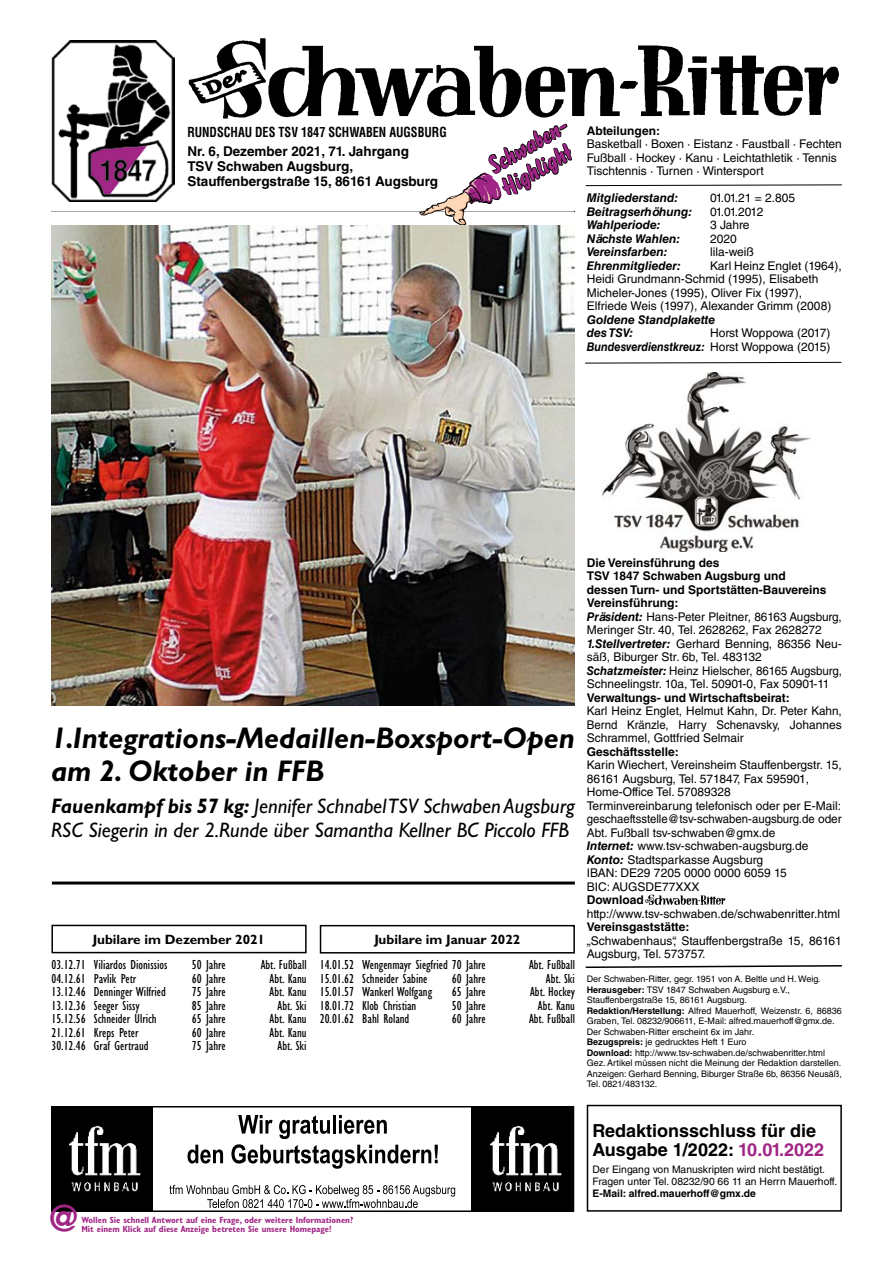
<style>
.page{position:relative;width:893px;height:1263px;background:#fff}
.page>*{position:absolute;margin:0;border:0;box-sizing:border-box;transform-origin:0 0}
.t1{font:700 36px "Helvetica LT Std";color:#a02685}
.t2{font:italic 700 30px/33px "Gill Sans";color:#000}
.t3{font:300 24px/25.5px "Bison";color:#a02685}
.t4{font:italic 21px/24px "Gill Sans";color:#000}
.t5{font:700 18px/19.5px "Helvetica LT Std";color:#000}
.t6{font:condensed 13.5px "Gill Sans";color:#000}
.t7{font:700 13.5px/15px "Helvetica LT Std";color:#000}
.t8{font:700 13.5px "Gill Sans";color:#000}
.t9{font:700 condensed 13.5px "Helvetica LT Std";color:#000;scale:.9 1}
.t10{font:12px/13.5px "Helvetica LT Std";color:#000}
.t11{font:italic 700 12px/13.5px "Helvetica LT Std";color:#000}
.t12{font:700 12px "Helvetica LT Std";color:#000}
.t13{font:10.35px/12px "Helvetica LT Std";color:#000}
.t14{font:700 10.35px "Helvetica LT Std";color:#000}
.t15{font:9px/10.5px "Helvetica LT Std";color:#000}
.t16{font:700 condensed 9px/9px "Gill Sans";color:#a02685}
.s1{font-weight:700;font-style:italic}
.s2{font-weight:700}
.s3{color:#a02685}
</style>
<div class="page">
<hr style="left:51px;top:211px;width:524px;height:1px;background:#000">
<img style="left:51px;top:40px;width:123px;height:161px">
<div style="left:51px;top:925px;width:256px;height:28px;border:2px solid #000"></div>
<img style="left:188px;top:38px;width:651px;height:81px">
<div style="left:320px;top:925px;width:255px;height:28px;border:2px solid #000"></div>
<hr style="left:52px;top:881px;width:523px;height:3px;background:#000">
<img style="left:54px;top:1109px;width:99px;height:100px">
<img style="left:472px;top:1109px;width:99px;height:100px">
<div style="left:51px;top:1106px;width:523px;height:106px;border:2px solid #000"></div>
<svg style="left:187px;top:1145px;width:36px;height:18px"></svg>
<svg style="left:231px;top:1115px;width:207px;height:54px"></svg>
<svg style="left:169px;top:1185px;width:286px;height:23px"></svg>
<hr style="left:51px;top:211px;width:523px;height:1px;background:#fff">
<svg style="left:585px;top:184px;width:257px;height:2px"></svg>
<svg style="left:585px;top:362px;width:257px;height:2px"></svg>
<img style="left:602px;top:372px;width:209px;height:180px">
<svg style="left:585px;top:965px;width:257px;height:3px"></svg>
<div style="left:587px;top:1105px;width:255px;height:107px;border:2px solid #000"></div>
<img style="left:645px;top:894px;width:81px;height:11px">
<svg style="left:419px;top:92px;width:154px;height:133px"></svg>
<img style="left:51px;top:225px;width:524px;height:481px">
<p class="t9" style="left:187px;top:124px;width:290px">RUNDSCHAU DES TSV 1847 SCHWABEN AUGSBURG</p>
<p class="t7" style="left:187px;top:143px;width:252px">Nr. 6, Dezember 2021, 71. Jahrgang<br>TSV Schwaben Augsburg,<br>Stauffenbergstraße 15, 86161 Augsburg</p>
<h3 class="t3" style="left:483px;top:156px;width:92px;rotate:-30deg">Schwaben-<br>Highlight</h3>
<p class="t12" style="left:587px;top:123px;width:75px">Abteilungen:</p>
<p class="t10" style="left:587px;top:137px;width:257px">Basketball · Boxen · Eistanz · Faustball · Fechten<br>Fußball · Hockey · Kanu · Leichtathletik · Tennis<br>Tischtennis · Turnen · Wintersport</p>
<p class="t11" style="left:587px;top:191px;width:93px">Mitgliederstand:</p>
<p class="t10" style="left:710px;top:191px;width:87px">01.01.21 = 2.805</p>
<p class="t11" style="left:587px;top:205px;width:107px">Beitragserhöhung:</p>
<p class="t10" style="left:710px;top:205px;width:55px">01.01.2012</p>
<p class="t11" style="left:587px;top:218px;width:76px">Wahlperiode:</p>
<p class="t10" style="left:710px;top:218px;width:41px">3 Jahre</p>
<p class="t11" style="left:587px;top:232px;width:95px">Nächste Wahlen:</p>
<p class="t10" style="left:710px;top:232px;width:28px">2020</p>
<p class="t11" style="left:587px;top:245px;width:83px">Vereinsfarben:</p>
<p class="t10" style="left:710px;top:245px;width:45px">lila-weiß</p>
<p class="t11" style="left:587px;top:259px;width:96px">Ehrenmitglieder:</p>
<p class="t10" style="left:587px;top:259px;width:257px;text-indent:123px">Karl Heinz Englet (1964), Heidi Grundmann-Schmid (1995), Elisabeth Micheler-Jones (1995), Oliver Fix (1997), Elfriede Weis (1997), Alexander Grimm (2008)</p>
<p class="t11" style="left:587px;top:313px;width:130px">Goldene Standplakette des TSV:</p>
<p class="t10" style="left:587px;top:326px;width:245px;text-align:right">Horst Woppowa (2017)<br><span class="s1">Bundesverdienstkreuz:</span> Horst Woppowa (2015)</p>
<h2 class="t2" style="left:51px;top:721px;width:526px">1.Integrations-Medaillen-Boxsport-Open am 2. Oktober in FFB</h2>
<h3 class="t4" style="left:51px;top:794px;width:525px"><span class="s2">Fauenkampf bis 57 kg:</span> Jennifer Schnabel TSV Schwaben Augsburg<br>RSC Siegerin in der 2.Runde über Samantha Kellner BC Piccolo FFB</h3>
<p class="t8" style="left:93px;top:931px;width:174px">Jubilare im Dezember 2021</p>
<p class="t6" style="left:51px;top:957px;width:118px">03.12.71 Viliardos Dionissios</p>
<p class="t6" style="left:192px;top:957px;width:36px">50 Jahre</p>
<p class="t6" style="left:261px;top:957px;width:47px">Abt. Fußball</p>
<p class="t6" style="left:51px;top:971px;width:86px">04.12.61 Pavlik Petr</p>
<p class="t6" style="left:192px;top:971px;width:36px">60 Jahre</p>
<p class="t6" style="left:270px;top:971px;width:39px">Abt. Kanu</p>
<p class="t6" style="left:51px;top:984px;width:116px">13.12.46 Denninger Wilfried</p>
<p class="t6" style="left:192px;top:984px;width:36px">75 Jahre</p>
<p class="t6" style="left:270px;top:984px;width:39px">Abt. Kanu</p>
<p class="t6" style="left:51px;top:998px;width:90px">13.12.36 Seeger Sissy</p>
<p class="t6" style="left:192px;top:998px;width:36px">85 Jahre</p>
<p class="t6" style="left:278px;top:998px;width:31px">Abt. Ski</p>
<p class="t6" style="left:51px;top:1011px;width:107px">15.12.56 Schneider Ulrich</p>
<p class="t6" style="left:192px;top:1011px;width:36px">65 Jahre</p>
<p class="t6" style="left:270px;top:1011px;width:39px">Abt. Kanu</p>
<p class="t6" style="left:51px;top:1025px;width:88px">21.12.61 Kreps Peter</p>
<p class="t6" style="left:192px;top:1025px;width:36px">60 Jahre</p>
<p class="t6" style="left:270px;top:1025px;width:39px">Abt. Kanu</p>
<p class="t6" style="left:51px;top:1038px;width:99px">30.12.46 Graf Gertraud</p>
<p class="t6" style="left:192px;top:1038px;width:36px">75 Jahre</p>
<p class="t6" style="left:278px;top:1038px;width:31px">Abt. Ski</p>
<p class="t8" style="left:374px;top:932px;width:147px">Jubilare im Januar 2022</p>
<p class="t6" style="left:320px;top:957px;width:168px">14.01.52 Wengenmayr Siegfried 70 Jahre</p>
<p class="t6" style="left:529px;top:957px;width:47px">Abt. Fußball</p>
<p class="t6" style="left:320px;top:971px;width:109px">15.01.62 Schneider Sabine</p>
<p class="t6" style="left:452px;top:971px;width:36px">60 Jahre</p>
<p class="t6" style="left:546px;top:971px;width:31px">Abt. Ski</p>
<p class="t6" style="left:320px;top:984px;width:114px">15.01.57 Wankerl Wolfgang</p>
<p class="t6" style="left:452px;top:984px;width:36px">65 Jahre</p>
<p class="t6" style="left:530px;top:984px;width:46px">Abt. Hockey</p>
<p class="t6" style="left:320px;top:998px;width:98px">18.01.72 Klob Christian</p>
<p class="t6" style="left:452px;top:998px;width:36px">50 Jahre</p>
<p class="t6" style="left:538px;top:998px;width:39px">Abt. Kanu</p>
<p class="t6" style="left:320px;top:1011px;width:91px">20.01.62 Bahl Roland</p>
<p class="t6" style="left:452px;top:1011px;width:36px">60 Jahre</p>
<p class="t6" style="left:529px;top:1011px;width:47px">Abt. Fußball</p>
<h1 class="t1" style="left:46px;top:1196px;width:37px">@</h1>
<p class="t16" style="left:81px;top:1215px;width:273px">Wollen Sie schnell Antwort auf eine Frage, oder weitere Informationen?<br>Mit einem Klick auf diese Anzeige betreten Sie unsere Homepage!</p>
<p class="t10" style="left:587px;top:556px;width:257px"><span class="s2">Die Vereinsführung des<br>TSV 1847 Schwaben Augsburg und<br>dessen Turn- und Sportstätten-Bauvereins Vereinsführung:<br></span><span class="s1">Präsident:</span> Hans-Peter Pleitner, 86163 Augsburg, Meringer Str. 40, Tel. 2628262, Fax 2628272<br><span class="s1">1.Stellvertreter:</span> Gerhard Benning, 86356 Neu&shy;säß, Biburger Str. 6b, Tel. 483132<br><span class="s1">Schatzmeister:</span> Heinz Hielscher, 86165 Augsburg, Schneelingstr. 10a, Tel. 50901-0, Fax 50901-11</p>
<p class="t12" style="left:587px;top:690px;width:205px">Verwaltungs- und Wirtschaftsbeirat:</p>
<p class="t10" style="left:587px;top:704px;width:257px;text-align:justify">Karl Heinz Englet, Helmut Kahn, Dr. Peter Kahn, Bernd Kränzle, Harry Schenavsky, Johannes Schrammel, Gottfried Selmair</p>
<p class="t12" style="left:587px;top:744px;width:93px">Geschäftsstelle:</p>
<p class="t10" style="left:587px;top:758px;width:257px">Karin Wiechert, Vereinsheim Stauffenbergstr. 15, 86161 Augsburg, Tel. 571847, Fax 595901, Home-Office Tel. 57089328<br>Terminvereinbarung telefonisch oder per E-Mail: geschaeftsstelle@tsv-schwaben-augsburg.de oder Abt. Fußball tsv-schwaben@gmx.de<br><span class="s1">Internet:</span> www.tsv-schwaben-augsburg.de <span class="s1">Konto:</span> Stadtsparkasse Augsburg<br>IBAN: DE29 7205 0000 0000 6059 15<br>BIC: AUGSDE77XXX</p>
<p class="t12" style="left:587px;top:893px;width:59px">Download</p>
<p class="t10" style="left:587px;top:907px;width:255px">http://www.tsv-schwaben.de/schwabenritter.html</p>
<p class="t12" style="left:587px;top:920px;width:104px">Vereinsgaststätte:</p>
<p class="t10" style="left:587px;top:934px;width:257px">„Schwabenhaus“, Stauffenbergstraße 15, 86161<br>Augsburg, Tel. 573757.</p>
<p class="t15" style="left:587px;top:974px;width:257px">Der Schwaben-Ritter, gegr. 1951 von A. Beltle und H. Weig.<br><span class="s2">Herausgeber:</span> TSV 1847 Schwaben Augsburg e.V., Stauffenbergstraße 15, 86161 Augsburg.<br><span class="s2">Redaktion/Herstellung:</span> Alfred Mauerhoff, Weizenstr. 6, 86836<br>Graben, Tel. 08232/906611, E-Mail: alfred.mauerhoff@gmx.de.<br>Der Schwaben-Ritter erscheint 6x im Jahr.<br><span class="s2">Bezugspreis:</span> je gedrucktes Heft 1 Euro<br><span class="s2">Download:</span> http://www.tsv-schwaben.de/schwabenritter.html Gez. Artikel müssen nicht die Meinung der Redaktion darstellen.<br>Anzeigen: Gerhard Benning, Biburger Straße 6b, 86356 Neusäß, Tel. 0821/483132.</p>
<h3 class="t5" style="left:592px;top:1120px;width:233px">Redaktionsschluss für die<br>Ausgabe 1/2022: <span class="s3">10.01.2022</span></h3>
<p class="t13" style="left:592px;top:1163px;width:246px">Der Eingang von Manuskripten wird nicht bestätigt.<br>Fragen unter Tel. 08232/90 66 11 an Herrn Mauerhoff.</p>
<p class="t14" style="left:592px;top:1187px;width:165px">E-Mail: alfred.mauerhoff@gmx.de</p>
</div>
